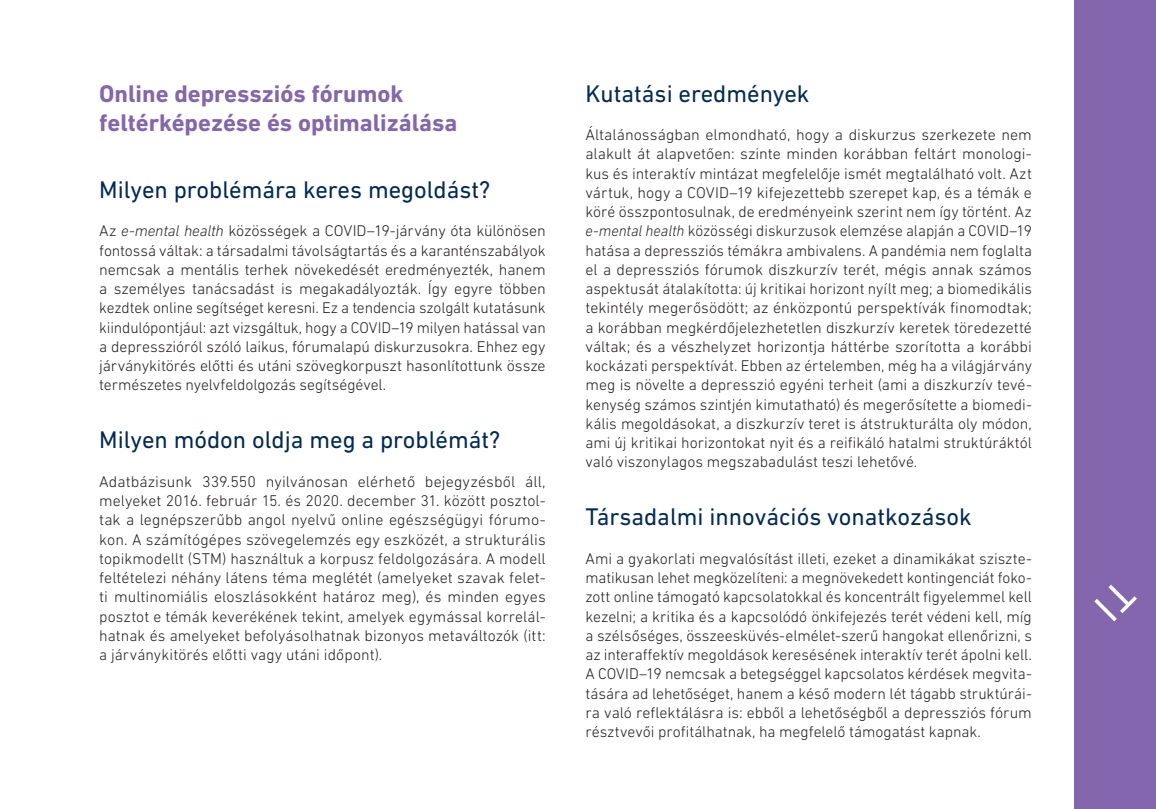
<style>
.page{position:relative;width:1156px;height:809px;background:#fff}
.page>*{position:absolute;margin:0;border:0;box-sizing:border-box;transform-origin:0 0}
.kerdes{font:24.5px "DIN Next LT Pro";color:#002a55}
.jobb_oldali_cim{font:700 24.5px/29.4px "DIN Next LT Pro";color:#8366ad}
.kenyer{font:300 15.75px/19.2px "DIN Next LT Pro";color:#231f20;text-align:justify}
.s1{font-style:italic}
</style>
<div class="page">
<div style="left:1074px;top:0;width:82px;height:809px;background:#8366ad"></div>
<svg style="left:1108px;top:585px;width:29px;height:28px"></svg>
<svg style="left:1094px;top:599px;width:23px;height:22px"></svg>
<p class="jobb_oldali_cim" style="left:99px;top:78px;width:360px">Online depressziós fórumok feltérképezése és optimalizálása</p>
<p class="kerdes" style="left:99px;top:175px;width:393px">Milyen problémára keres megoldást?</p>
<p class="kenyer" style="left:99px;top:221px;width:448px">Az <span class="s1">e-mental health</span> közösségek a COVID–19-járvány óta különösen fontossá váltak: a társadalmi távolságtartás és a karanténszabályok nemcsak a mentális terhek növekedését eredményezték, hanem a személyes tanácsadást is megakadályozták. Így egyre többen kezdtek online segítséget keresni. Ez a tendencia szolgált kutatásunk kiindulópontjául: azt vizsgáltuk, hogy a COVID–19 milyen hatással van a depresszióról szóló laikus, fórumalapú diskurzusokra. Ehhez egy járványkitörés előtti és utáni szövegkorpuszt hasonlítottunk össze természetes nyelvfeldolgozás segítségével.</p>
<p class="kerdes" style="left:99px;top:426px;width:403px">Milyen módon oldja meg a problémát?</p>
<p class="kenyer" style="left:99px;top:471px;width:448px">Adatbázisunk 339.550 nyilvánosan elérhető bejegyzésből áll, melyeket 2016. február 15. és 2020. december 31. között posztol&shy;tak a legnépszerűbb angol nyelvű online egészségügyi fórumo&shy;kon. A számítógépes szövegelemzés egy eszközét, a strukturális topikmodellt (STM) használtuk a korpusz feldolgozására. A modell feltételezi néhány látens téma meglétét (amelyeket szavak felet&shy;ti multinomiális eloszlásokként határoz meg), és minden egyes posztot e témák keverékének tekint, amelyek egymással korrelál&shy;hatnak és amelyeket befolyásolhatnak bizonyos metaváltozók (itt: a járványkitörés előtti vagy utáni időpont).</p>
<p class="kerdes" style="left:585px;top:79px;width:226px">Kutatási eredmények</p>
<p class="kenyer" style="left:585px;top:125px;width:448px">Általánosságban elmondható, hogy a diskurzus szerkezete nem alakult át alapvetően: szinte minden korábban feltárt monologi&shy;kus és interaktív mintázat megfelelője ismét megtalálható volt. Azt vártuk, hogy a COVID–19 kifejezettebb szerepet kap, és a témák e köré összpontosulnak, de eredményeink szerint nem így történt. Az <span class="s1">e-mental health</span> közösségi diskurzusok elemzése alapján a COVID–19 hatása a depressziós témákra ambivalens. A pandémia nem foglalta el a depressziós fórumok diszkurzív terét, mégis annak számos aspektusát átalakította: új kritikai horizont nyílt meg; a biomedikális tekintély megerősödött; az énközpontú perspektívák finomodtak; a korábban megkérdőjelezhetetlen diszkurzív keretek töredezetté váltak; és a vészhelyzet horizontja háttérbe szorította a korábbi kockázati perspektívát. Ebben az értelemben, még ha a világjárvány meg is növelte a depresszió egyéni terheit (ami a diszkurzív tevé&shy;kenység számos szintjén kimutatható) és megerősítette a biomedi&shy;kális megoldásokat, a diszkurzív teret is átstrukturálta oly módon, ami új kritikai horizontokat nyit és a reifikáló hatalmi struktúráktól való viszonylagos megszabadulást teszi lehetővé.</p>
<p class="kerdes" style="left:585px;top:503px;width:388px">Társadalmi innovációs vonatkozások</p>
<p class="kenyer" style="left:585px;top:548px;width:448px">Ami a gyakorlati megvalósítást illeti, ezeket a dinamikákat sziszte&shy;matikusan lehet megközelíteni: a megnövekedett kontingenciát foko&shy;zott online támogató kapcsolatokkal és koncentrált figyelemmel kell kezelni; a kritika és a kapcsolódó önkifejezés terét védeni kell, míg a szélsőséges, összeesküvés-elmélet-szerű hangokat ellenőrizni, s az interaffektív megoldások keresésének interaktív terét ápolni kell.<br>A COVID–19 nemcsak a betegséggel kapcsolatos kérdések megvita&shy;tására ad lehetőséget, hanem a késő modern lét tágabb struktúrái&shy;ra való reflektálásra is: ebből a lehetőségből a depressziós fórum résztvevői profitálhatnak, ha megfelelő támogatást kapnak.</p>
</div>
